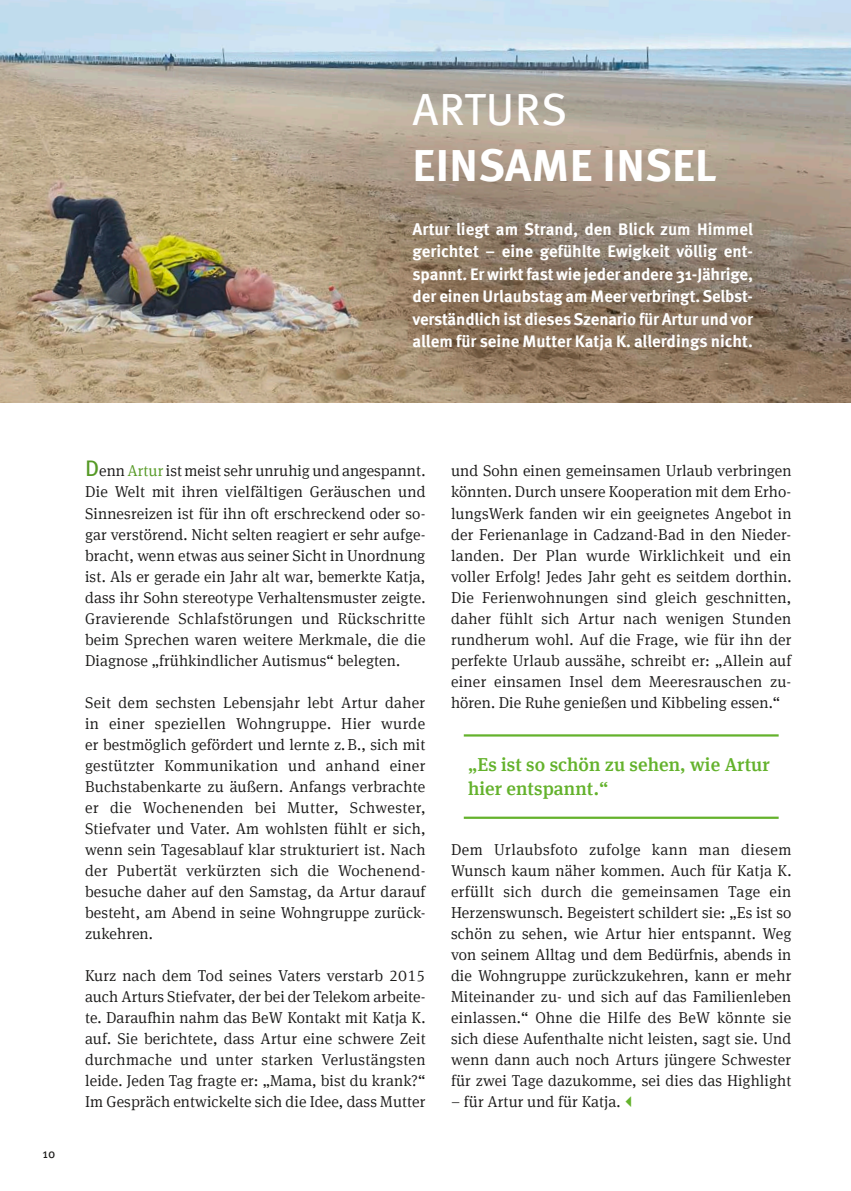
<style>
.page{position:relative;width:851px;height:1191px;background:#fff}
.page>*{position:absolute;margin:0;border:0;box-sizing:border-box;transform-origin:0 0}
.t1{font:700 45px "Meta OT";letter-spacing:.01em;color:#fff}
.t2{font:45px "Meta OT";letter-spacing:.01em;color:#fff}
.t3{font:500 18.75px/24.8px "Meta Serif OT";letter-spacing:.005em;color:#64b22c}
.t4{font:700 16.8px/22.5px "Meta OT";color:#fff;text-align:justify}
.t5{font:300 15.75px/21px "Meta Serif Offc";letter-spacing:.005em;color:#1a1918;text-align:justify}
.t6{font:12.75px "Meta OT";color:#1a1918}
.s1{font-family:"Meta OT";font-weight:400;font-size:22.5px;color:#559925}
.s2{color:#559925}
</style>
<div class="page">
<hr style="left:463px;top:734px;width:315px;height:2px;background:#64b22c">
<hr style="left:463px;top:816px;width:315px;height:3px;background:#64b22c">
<img style="left:0;top:0;width:850px;height:403px">
<h1 class="t2" style="left:412px;top:82px;width:156px">ARTURS</h1>
<h1 class="t1" style="left:412px;top:137px;width:305px">EINSAME INSEL</h1>
<p class="t4" style="left:412px;top:218px;width:342px">Artur liegt am Strand, den Blick zum Himmel gerichtet – eine gefühlte Ewigkeit völlig ent&shy;spannt. Er wirkt fast wie jeder andere 31-Jährige, der einen Urlaubstag am Meer verbringt. Selbst&shy;verständlich ist dieses Szenario für Artur und vor allem für seine Mutter Katja K. allerdings nicht.</p>
<p class="t6" style="left:43px;top:1146px;width:14px">10</p>
<p class="t5" style="left:85px;top:461px;width:342px"><span class="s1">D</span>enn <span class="s2">Artur</span> ist meist sehr unruhig und angespannt.<br>Die Welt mit ihren vielfältigen Geräuschen und Sinnesreizen ist für ihn oft erschreckend oder so&shy;gar verstörend. Nicht selten reagiert er sehr aufge&shy;bracht, wenn etwas aus seiner Sicht in Unordnung ist. Als er gerade ein Jahr alt war, bemerkte Katja, dass ihr Sohn stereotype Verhaltensmuster zeigte.<br>Gravierende Schlafstörungen und Rückschritte beim Sprechen waren weitere Merkmale, die die Diagnose „frühkindlicher Autismus“ belegten.</p>
<p class="t5" style="left:85px;top:692px;width:342px">Seit dem sechsten Lebensjahr lebt Artur daher in einer speziellen Wohngruppe. Hier wurde er bestmöglich gefördert und lernte z.B., sich mit gestützter Kommunikation und anhand einer Buchstabenkarte zu äußern. Anfangs verbrachte er die Wochenenden bei Mutter, Schwester, Stiefvater und Vater. Am wohlsten fühlt er sich, wenn sein Tagesablauf klar strukturiert ist. Nach der Pubertät verkürzten sich die Wochenend&shy;besuche daher auf den Samstag, da Artur darauf besteht, am Abend in seine Wohngruppe zurück&shy;zukehren.</p>
<p class="t5" style="left:85px;top:965px;width:342px">Kurz nach dem Tod seines Vaters verstarb 2015 auch Arturs Stiefvater, der bei der Telekom arbeite&shy;te. Daraufhin nahm das BeW Kontakt mit Katja K. auf. Sie berichtete, dass Artur eine schwere Zeit durchmache und unter starken Verlustängsten leide. Jeden Tag fragte er: „Mama, bist du krank?“ Im Gespräch entwickelte sich die Idee, dass Mutter</p>
<p class="t5" style="left:451px;top:461px;width:342px">und Sohn einen gemeinsamen Urlaub verbringen könnten. Durch unsere Kooperation mit dem Erho&shy;lungsWerk fanden wir ein geeignetes Angebot in der Ferienanlage in Cadzand-Bad in den Nieder&shy;landen. Der Plan wurde Wirklichkeit und ein voller Erfolg! Jedes Jahr geht es seitdem dorthin.<br>Die Ferienwohnungen sind gleich geschnitten, daher fühlt sich Artur nach wenigen Stunden rundherum wohl. Auf die Frage, wie für ihn der perfekte Urlaub aussähe, schreibt er: „Allein auf einer einsamen Insel dem Meeresrauschen zu&shy;hören. Die Ruhe genießen und Kibbeling essen.“</p>
<p class="t3" style="left:468px;top:751px;width:303px">„Es ist so schön zu sehen, wie Artur hier entspannt.“</p>
<p class="t5" style="left:451px;top:839px;width:342px">Dem Urlaubsfoto zufolge kann man diesem Wunsch kaum näher kommen. Auch für Katja K. erfüllt sich durch die gemeinsamen Tage ein Herzenswunsch. Begeistert schildert sie: „Es ist so schön zu sehen, wie Artur hier entspannt. Weg von seinem Alltag und dem Bedürfnis, abends in die Wohngruppe zurückzukehren, kann er mehr Miteinander zu- und sich auf das Familienleben einlassen.“ Ohne die Hilfe des BeW könnte sie sich diese Aufenthalte nicht leisten, sagt sie. Und wenn dann auch noch Arturs jüngere Schwester für zwei Tage dazukomme, sei dies das Highlight</p>
<p class="t5" style="left:451px;top:1091px;width:171px">– für Artur und für Katja.</p>
</div>
